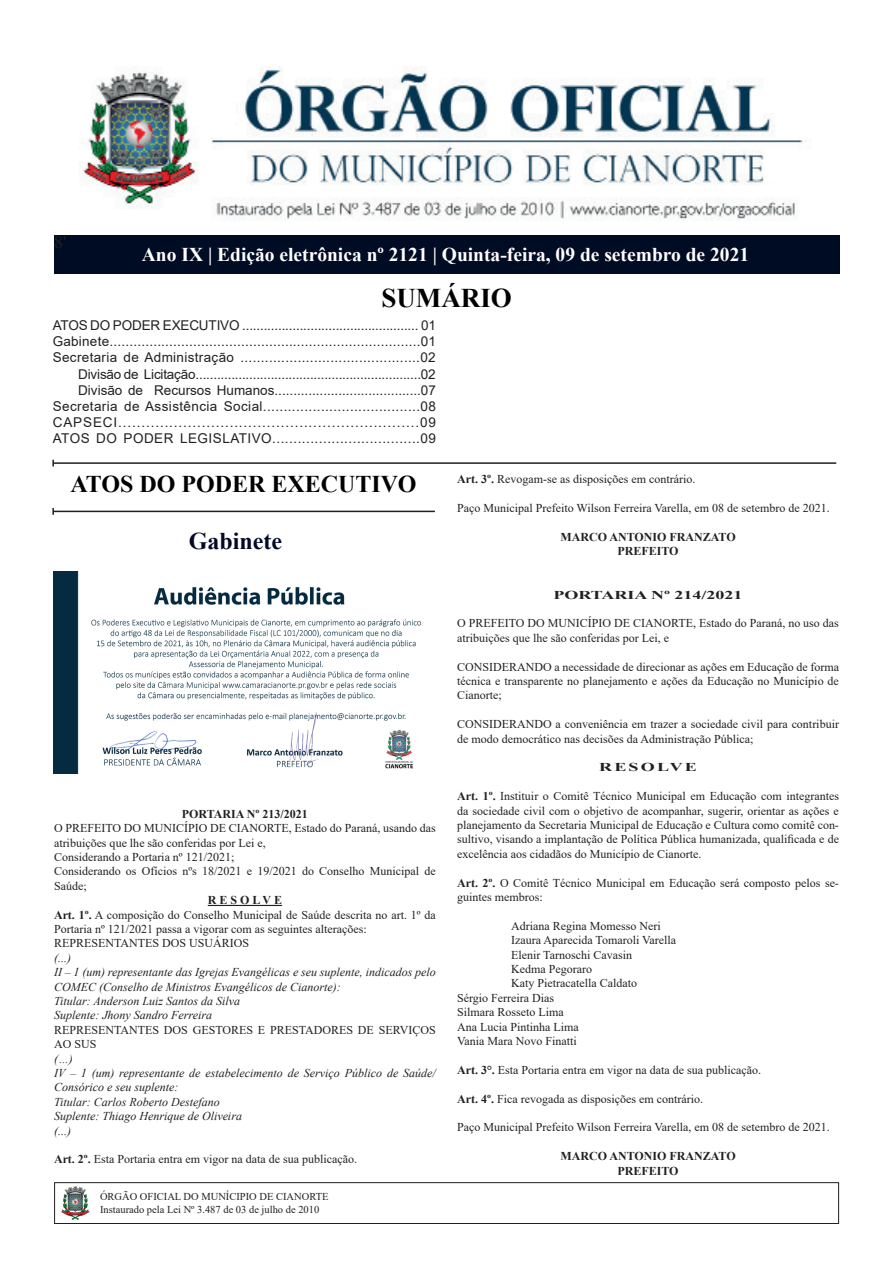
<style>
.page{position:relative;width:893px;height:1263px;background:#fff}
.page>*{position:absolute;margin:0;border:0;box-sizing:border-box;transform-origin:0 0}
.t1{font:700 27px "Times New Roman";color:#000001}
.t2{font:700 24px "Times New Roman";color:#000002}
.t3{font:700 24px "Times New Roman";color:#000926}
.t4{font:700 19.5px "Times New Roman";color:#fff}
.t5{font:18px "Times New Roman";color:#231f20}
.t6{font:13.5px "Arial";letter-spacing:.025em;color:#231f20}
.t7{font:13.5px "Arial";letter-spacing:-.015em;color:#231f20}
.t8{font:13.5px "Arial";letter-spacing:.065em;color:#231f20}
.t9{font:13.5px "Arial";letter-spacing:-.01em;color:#231f20}
.t10{font:13.5px "Arial";color:#231f20}
.Text_body_indent{font:12px/14.4px "Times New Roman";color:#231f20}
.t11{font:italic 12px/14.4px "Times New Roman";color:#231f20}
.Body_Text_Indent_2{font:12px/14.4px "Times New Roman";color:#231f20}
.Text_body_indent-2{font:700 12px "Times New Roman";color:#231f20}
.Text_body_indent-3{font:700 12px "Times New Roman";color:#231f20;scale:1.5 1}
.Text_body_indent-4{font:700 12px "Times New Roman";letter-spacing:.125em;color:#231f20;scale:1.5 1}
.t12{font:10.5px/12.6px "Times New Roman";color:#231f20}
.s1{font-weight:700}
</style>
<div class="page">
<div style="left:54px;top:1182px;width:785px;height:42px;border:1px solid #231f20"></div>
<img style="left:61px;top:1186px;width:29px;height:34px">
<img style="left:79px;top:66px;width:732px;height:155px">
<div style="left:54px;top:236px;width:785px;height:38px;background:#000b24"></div>
<hr style="left:53px;top:462px;width:783px;height:2px;background:#231f20">
<hr style="left:53px;top:511px;width:382px;height:1px;background:#231f20">
<svg style="left:52px;top:508px;width:2px;height:7px"></svg>
<img style="left:53px;top:571px;width:368px;height:202px">
<hr style="left:208px;top:905px;width:74px;height:1px;background:#231f20">
<p class="t5" style="left:54px;top:229px;width:14px">8'</p>
<p class="t4" style="left:142px;top:240px;width:609px">Ano IX | Edição eletrônica nº 2121 | Quinta-feira, 09 de setembro de 2021</p>
<p class="t1" style="left:381px;top:278px;width:132px">SUMÁRIO</p>
<p class="t9" style="left:53px;top:316px;width:385px">ATOS DO PODER EXECUTIVO ................................................. 01</p>
<p class="t6" style="left:53px;top:332px;width:385px">Gabinete..............................................................................01</p>
<p class="t6" style="left:53px;top:348px;width:384px">Secretaria de Administração ............................................02</p>
<p class="t7" style="left:78px;top:365px;width:359px">Divisão de Licitação...............................................................02</p>
<p class="t10" style="left:78px;top:381px;width:359px">Divisão de Recursos Humanos.......................................07</p>
<p class="t6" style="left:53px;top:397px;width:385px">Secretaria de Assistência Social......................................08</p>
<p class="t8" style="left:53px;top:413px;width:385px">CAPSECI.................................................................09</p>
<p class="t6" style="left:53px;top:429px;width:385px">ATOS DO PODER LEGISLATIVO...................................09</p>
<p class="t2" style="left:70px;top:467px;width:348px">ATOS DO PODER EXECUTIVO</p>
<p class="t3" style="left:189px;top:524px;width:95px">Gabinete</p>
<p class="Text_body_indent-2" style="left:182px;top:805px;width:127px">PORTARIA Nº 213/2021</p>
<p class="Text_body_indent" style="left:54px;top:820px;width:383px">O PREFEITO DO MUNICÍPIO DE CIANORTE, Estado do Paraná, usando das atribuições que lhe são conferidas por Lei e,</p>
<p class="Text_body_indent" style="left:54px;top:849px;width:182px">Considerando a Portaria nº 121/2021;</p>
<p class="Text_body_indent" style="left:54px;top:864px;width:383px">Considerando os Ofícios nºs 18/2021 e 19/2021 do Conselho Municipal de<br>Saúde;</p>
<p class="Text_body_indent-2" style="left:208px;top:891px;width:76px">R E S O L V E</p>
<p class="Text_body_indent" style="left:54px;top:907px;width:383px"><span class="s1">Art. 1º.</span> A composição do Conselho Municipal de Saúde descrita no art. 1º da<br>Portaria nº 121/2021 passa a vigorar com as seguintes alterações:</p>
<p class="Text_body_indent" style="left:54px;top:936px;width:197px">REPRESENTANTES DOS USUÁRIOS</p>
<p class="t11" style="left:54px;top:950px;width:18px">(...)</p>
<p class="t11" style="left:54px;top:965px;width:383px">II – 1 (um) representante das Igrejas Evangélicas e seu suplente, indicados pelo<br>COMEC (Conselho de Ministros Evangélicos de Cianorte):</p>
<p class="t11" style="left:54px;top:993px;width:188px">Titular: Anderson Luiz Santos da Silva</p>
<p class="t11" style="left:54px;top:1008px;width:160px">Suplente: Jhony Sandro Ferreira</p>
<p class="Text_body_indent" style="left:54px;top:1022px;width:383px">REPRESENTANTES DOS GESTORES E PRESTADORES DE SERVIÇOS<br>AO SUS</p>
<p class="t11" style="left:54px;top:1051px;width:20px">(…)</p>
<p class="t11" style="left:54px;top:1065px;width:383px">IV – 1 (um) representante de estabelecimento de Serviço Público de Saúde/<br>Consórico e seu suplente:</p>
<p class="t11" style="left:54px;top:1094px;width:167px">Titular: Carlos Roberto Destefano</p>
<p class="t11" style="left:54px;top:1109px;width:189px">Suplente: Thiago Henrique de Oliveira</p>
<p class="t11" style="left:54px;top:1123px;width:18px">(...)</p>
<p class="Text_body_indent" style="left:54px;top:1152px;width:305px"><span class="s1">Art. 2º.</span> Esta Portaria entra em vigor na data de sua publicação.</p>
<p class="t12" style="left:100px;top:1190px;width:230px">ÓRGÃO OFICIAL DO MUNÍCIPIO DE CIANORTE<br>Instaurado pela Lei Nº 3.487 de 03 de julho de 2010</p>
<p class="Text_body_indent" style="left:457px;top:472px;width:240px"><span class="s1">Art. 3º.</span> Revogam-se as disposições em contrário.</p>
<p class="Text_body_indent" style="left:457px;top:500px;width:374px">Paço Municipal Prefeito Wilson Ferreira Varella, em 08 de setembro de 2021.</p>
<p class="Text_body_indent-2" style="left:560px;top:528px;width:177px">MARCO ANTONIO FRANZATO</p>
<p class="Text_body_indent-2" style="left:617px;top:543px;width:63px">PREFEITO</p>
<p class="Text_body_indent-3" style="left:554px;top:586px;width:127px">PORTARIA Nº 214/2021</p>
<p class="Text_body_indent" style="left:457px;top:616px;width:383px">O PREFEITO DO MUNICÍPIO DE CIANORTE, Estado do Paraná, no uso das atribuições que lhe são conferidas por Lei, e</p>
<p class="Text_body_indent" style="left:457px;top:659px;width:383px;text-align:justify">CONSIDERANDO a necessidade de direcionar as ações em Educação de forma técnica e transparente no planejamento e ações da Educação no Município de Cianorte;</p>
<p class="Body_Text_Indent_2" style="left:457px;top:716px;width:383px">CONSIDERANDO a conveniência em trazer a sociedade civil para contribuir de modo democrático nas decisões da Administração Pública;</p>
<p class="Text_body_indent-4" style="left:599px;top:759px;width:67px">RESOLVE</p>
<p class="Text_body_indent" style="left:457px;top:788px;width:383px;text-align:justify"><span class="s1">Art. 1º.</span> Instituir o Comitê Técnico Municipal em Educação com integrantes da sociedade civil com o objetivo de acompanhar, sugerir, orientar as ações e planejamento da Secretaria Municipal de Educação e Cultura como comitê con&shy;sultivo, visando a implantação de Política Pública humanizada, qualificada e de excelência aos cidadãos do Município de Cianorte.</p>
<p class="Text_body_indent" style="left:457px;top:875px;width:383px"><span class="s1">Art. 2º.</span> O Comitê Técnico Municipal em Educação será composto pelos se&shy;guintes membros:</p>
<p class="Text_body_indent" style="left:511px;top:918px;width:151px">Adriana Regina Momesso Neri</p>
<p class="Text_body_indent" style="left:511px;top:932px;width:166px">Izaura Aparecida Tomaroli Varella</p>
<p class="Text_body_indent" style="left:511px;top:947px;width:122px">Elenir Tarnoschi Cavasin</p>
<p class="Text_body_indent" style="left:511px;top:961px;width:82px">Kedma Pegoraro</p>
<p class="Text_body_indent" style="left:511px;top:976px;width:127px">Katy Pietracatella Caldato</p>
<p class="Text_body_indent" style="left:457px;top:990px;width:99px">Sérgio Ferreira Dias</p>
<p class="Text_body_indent" style="left:457px;top:1004px;width:108px">Silmara Rosseto Lima</p>
<p class="Text_body_indent" style="left:457px;top:1019px;width:123px">Ana Lucia Pintinha Lima</p>
<p class="Text_body_indent" style="left:457px;top:1033px;width:121px">Vania Mara Novo Finatti</p>
<p class="Text_body_indent" style="left:457px;top:1062px;width:306px"><span class="s1">Art. 3°.</span> Esta Portaria entra em vigor na data de sua publicação.</p>
<p class="Text_body_indent" style="left:457px;top:1091px;width:247px"><span class="s1">Art. 4º.</span> Fica revogada as disposições em contrário.</p>
<p class="Text_body_indent" style="left:457px;top:1120px;width:374px">Paço Municipal Prefeito Wilson Ferreira Varella, em 08 de setembro de 2021.</p>
<p class="Text_body_indent-2" style="left:560px;top:1147px;width:177px">MARCO ANTONIO FRANZATO</p>
<p class="Text_body_indent-2" style="left:617px;top:1162px;width:63px">PREFEITO</p>
</div>
